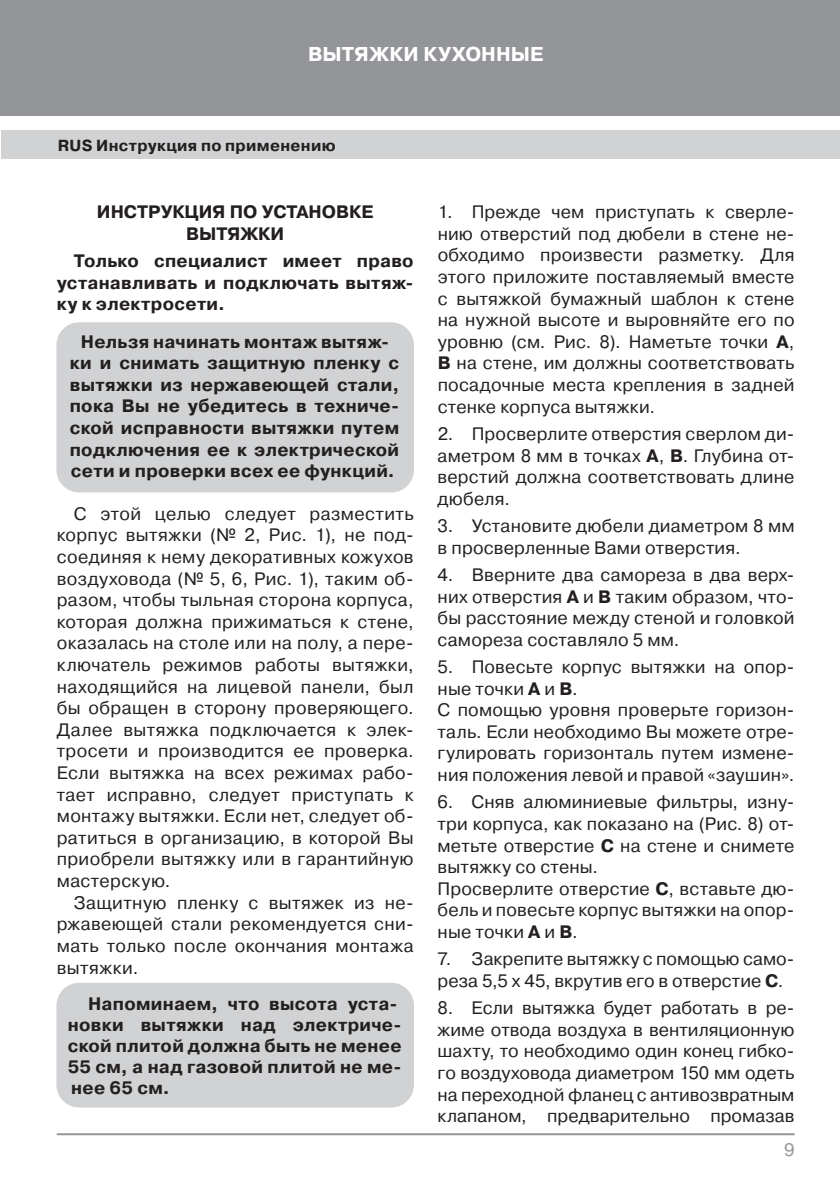
<style>
.page{position:relative;width:840px;height:1191px;background:#fff}
.page>*{position:absolute;margin:0;border:0;box-sizing:border-box;transform-origin:0 0}
.t1{font:700 20px "Pragmatica C";letter-spacing:.005em;color:#fff}
.t2{font:18px/21.6px "Pragmatica C";letter-spacing:.01em;color:#231f20;text-align:justify}
.t3{font:700 18px/21.6px "Pragmatica C";letter-spacing:.015em;color:#231f20;text-align:center}
.t4{font:18px "Pragmatica C";color:#939598}
.t5{font:700 16px "Pragmatica C";letter-spacing:.02em;color:#231f20}
.s1{font-weight:700}
</style>
<div class="page">
<div style="left:0;top:0;width:839px;height:116px;background:#939598"></div>
<div style="left:1px;top:130px;width:838px;height:29px;background:#d1d2d4"></div>
<hr style="left:57px;top:1133px;width:737px;height:2px;background:#939598">
<div style="left:56px;top:322px;width:358px;height:170px;background:#d1d2d4;border-radius:23px"></div>
<div style="left:56px;top:982px;width:358px;height:125px;background:#d1d2d4;border-radius:23px"></div>
<p class="t1" style="left:308px;top:43px;width:237px">ВЫТЯЖКИ КУХОННЫЕ</p>
<p class="t5" style="left:58px;top:136px;width:279px">RUS Инструкция по применению</p>
<p class="t3" style="left:97px;top:201px;width:278px">ИНСТРУКЦИЯ ПО УСТАНОВКЕ<br>ВЫТЯЖКИ</p>
<p class="t3" style="left:57px;top:250px;width:358px;text-align:justify;text-indent:17px">Только специалист имеет право устанавливать и подключать вытяж&shy;ку к электросети.</p>
<p class="t3" style="left:70px;top:331px;width:331px">Нельзя начинать монтаж вытяж&shy;ки и снимать защитную пленку с вытяжки из нержавеющей стали, пока Вы не убедитесь в техниче&shy;ской исправности вытяжки путем подключения ее к электрической сети и проверки всех ее функций.</p>
<p class="t2" style="left:57px;top:503px;width:358px;text-indent:17px">С этой целью следует разместить корпус вытяжки (№ 2, Рис. 1), не под&shy;соединяя к нему декоративных кожухов воздуховода (№ 5, 6, Рис. 1), таким об&shy;разом, чтобы тыльная сторона корпуса, которая должна прижиматься к стене, оказалась на столе или на полу, а пере&shy;ключатель режимов работы вытяжки, находящийся на лицевой панели, был бы обращен в сторону проверяющего.<br>Далее вытяжка подключается к элек&shy;тросети и производится ее проверка.<br>Если вытяжка на всех режимах рабо&shy;тает исправно, следует приступать к монтажу вытяжки. Если нет, следует об&shy;ратиться в организацию, в которой Вы приобрели вытяжку или в гарантийную мастерскую.</p>
<p class="t2" style="left:57px;top:891px;width:358px;text-indent:17px">Защитную пленку с вытяжек из не&shy;ржавеющей стали рекомендуется сни&shy;мать только после окончания монтажа вытяжки.</p>
<p class="t3" style="left:68px;top:993px;width:335px;line-height:21px;text-align:left;text-indent:20px">Напоминаем, что высота уста&shy;новки вытяжки над электриче&shy;ской плитой должна быть не менее<br>55 см, а над газовой плитой не ме&shy;нее 65 см.</p>
<p class="t2" style="left:437px;top:201px;width:358px">1. Прежде чем приступать к сверле&shy;нию отверстий под дюбели в стене не&shy;обходимо произвести разметку. Для этого приложите поставляемый вместе с вытяжкой бумажный шаблон к стене на нужной высоте и выровняйте его по уровню (см. Рис. 8). Наметьте точки <span class="s1">A</span>, <span class="s1">B</span> на стене, им должны соответствовать посадочные места крепления в задней стенке корпуса вытяжки.</p>
<p class="t2" style="left:437px;top:423px;width:358px">2. Просверлите отверстия сверлом ди&shy;аметром 8 мм в точках <span class="s1">A</span>, <span class="s1">B</span>. Глубина от&shy;верстий должна соответствовать длине дюбеля.</p>
<p class="t2" style="left:437px;top:515px;width:358px">3. Установите дюбели диаметром 8 мм в просверленные Вами отверстия.</p>
<p class="t2" style="left:437px;top:564px;width:358px">4. Вверните два самореза в два верх&shy;них отверстия <span class="s1">А</span> и <span class="s1">В</span> таким образом, что&shy;бы расстояние между стеной и головкой самореза составляло 5 мм.</p>
<p class="t2" style="left:437px;top:656px;width:358px;text-align:left">5. Повесьте корпус вытяжки на опор&shy;ные точки <span class="s1">А</span> и <span class="s1">В</span>.<br>С помощью уровня проверьте горизон&shy;таль. Если необходимо Вы можете отре&shy;гулировать горизонталь путем измене&shy;ния положения левой и правой «заушин».</p>
<p class="t2" style="left:437px;top:791px;width:358px;text-align:left">6. Сняв алюминиевые фильтры, изну&shy;три корпуса, как показано на (Рис. 8) от&shy;метьте отверстие <span class="s1">C</span> на стене и снимете вытяжку со стены.<br>Просверлите отверстие <span class="s1">С</span>, вставьте дю&shy;бель и повесьте корпус вытяжки на опор&shy;ные точки <span class="s1">А</span> и <span class="s1">В</span>.</p>
<p class="t2" style="left:437px;top:948px;width:358px">7. Закрепите вытяжку с помощью само&shy;реза 5,5 х 45, вкрутив его в отверстие <span class="s1">С</span>.</p>
<p class="t2" style="left:437px;top:997px;width:358px">8. Если вытяжка будет работать в ре&shy;жиме отвода воздуха в вентиляционную шахту, то необходимо один конец гибко&shy;го воздуховода диаметром 150 мм одеть на переходной фланец с антивозвратным клапаном, предварительно промазав</p>
<p class="t4" style="left:783px;top:1139px;width:12px">9</p>
</div>
